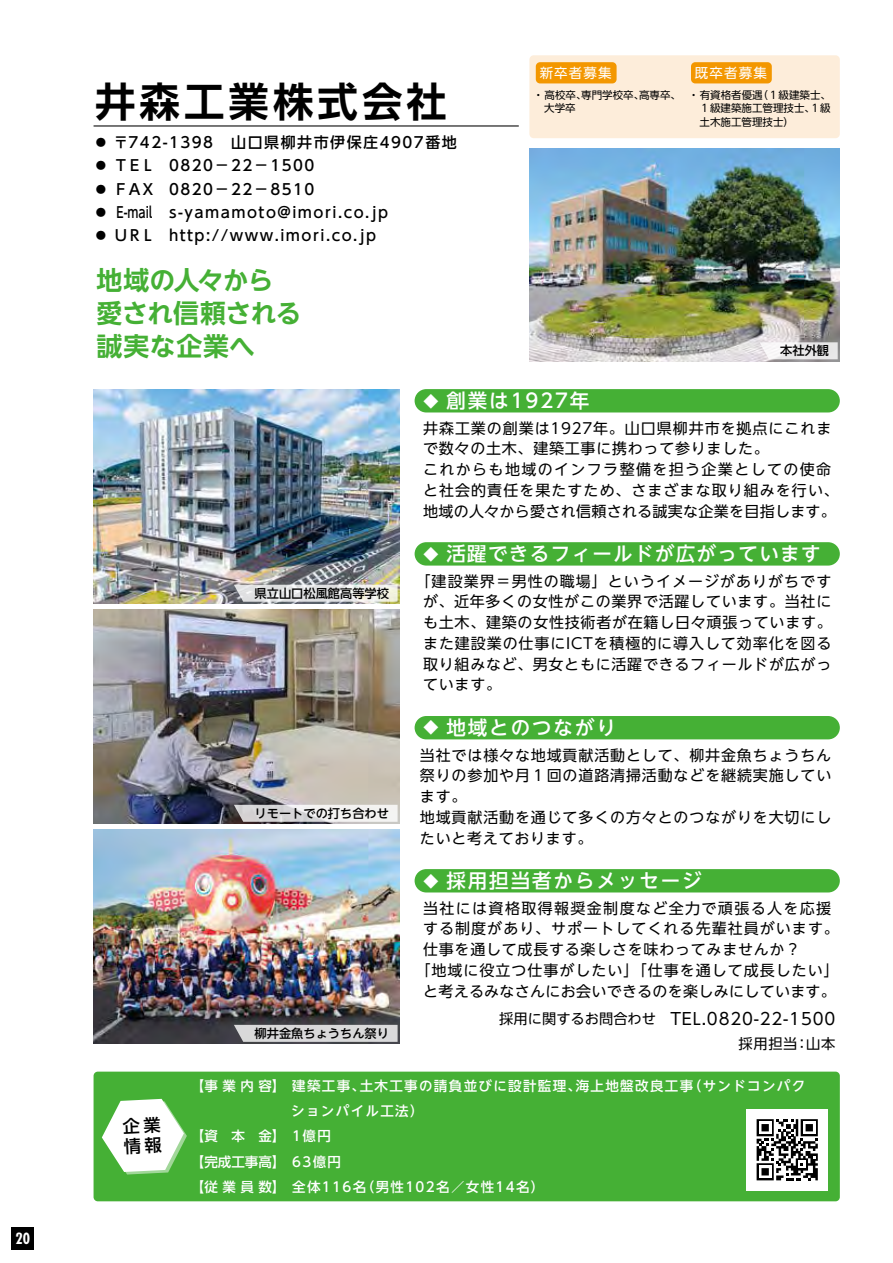
<style>
.page{position:relative;width:893px;height:1263px;background:#fff}
.page>*{position:absolute;margin:0;border:0;box-sizing:border-box;transform-origin:0 0}
.t1{font:700 40.5px "UD Shin Go NT Pro De";letter-spacing:.1em;color:#000}
.t2{font:700 25.8px/33px "UD Shin Go NT Pro De";letter-spacing:-.01em;color:#45b035}
.t3{font:500 19.5px "UD Shin Go NT Pro";letter-spacing:.1em;color:#fff}
.t4{font:500 19.5px "UD Shin Go NT Pro";letter-spacing:.07em;color:#fff}
.t5{font:500 17.25px/20.9px "UD Shin Go NT Pro";color:#000}
.t6{font:16.5px "UD Shin Go NT Pro";letter-spacing:.05em;color:#000}
.t7{font:15px/20.7px "UD Shin Go NT Pro";letter-spacing:.055em;color:#000}
.t8{font:500 15px/23.2px "UD Shin Go NT Pro";letter-spacing:.1em;color:#000}
.t9{font:15px "UD Shin Go NT Pro";letter-spacing:.02em;color:#000}
.t10{font:15px "UD Shin Go NT Pro";letter-spacing:.09em;color:#000}
.t11{font:700 condensed 15px "Futura";color:#fff}
.t12{font:14.25px "UD Shin Go NT Pro";letter-spacing:.05em;color:#000}
.t13{font:500 13.5px "UD Shin Go NT Pro";letter-spacing:.1em;color:#fff}
.t14{font:500 13.5px "UD Shin Go NT Pro";color:#fff}
.t15{font:13.5px "UD Shin Go NT Pro";letter-spacing:.085em;color:#fff}
.t16{font:500 12.15px "UD Shin Go NT Pro";color:#000}
.t17{font:10.5px/13.5px "UD Shin Go NT Pro";color:#000;text-align:justify}
.s1{font-size:15px}
.s2{font-size:14.25px}
</style>
<div class="page">
<img style="left:94px;top:829px;width:306px;height:215px">
<img style="left:94px;top:609px;width:306px;height:215px">
<img style="left:94px;top:389px;width:306px;height:215px">
<img style="left:529px;top:149px;width:311px;height:212px">
<div style="left:529px;top:55px;width:311px;height:83px;background:#fdedda;border-radius:4px"></div>
<div style="left:691px;top:62px;width:81px;height:21px;background:#f39700;border-radius:4px"></div>
<div style="left:536px;top:62px;width:81px;height:21px;background:#f39700;border-radius:4px"></div>
<div style="left:94px;top:1071px;width:746px;height:130px;background:#45b035;border-radius:4px"></div>
<svg style="left:102px;top:1099px;width:85px;height:75px"></svg>
<div style="left:415px;top:389px;width:425px;height:23px;background:#45b035;border-radius:12px"></div>
<div style="left:415px;top:542px;width:425px;height:24px;background:#45b035;border-radius:12px"></div>
<div style="left:415px;top:716px;width:425px;height:23px;background:#45b035;border-radius:12px"></div>
<div style="left:415px;top:869px;width:425px;height:23px;background:#45b035;border-radius:12px"></div>
<hr style="left:94px;top:125px;width:425px;height:1px;background:#000">
<div style="left:746px;top:1109px;width:82px;height:82px;background:#fff"></div>
<svg style="left:757px;top:1119px;width:61px;height:61px"></svg>
<svg style="left:760px;top:342px;width:78px;height:17px"></svg>
<svg style="left:234px;top:585px;width:164px;height:17px"></svg>
<svg style="left:234px;top:805px;width:164px;height:17px"></svg>
<svg style="left:234px;top:1025px;width:164px;height:17px;background:#d3d3d4"></svg>
<div style="left:12px;top:1227px;width:22px;height:22px;background:#000"></div>
<p class="t11" style="left:16px;top:1228px;width:16px">20</p>
<h1 class="t1" style="left:95px;top:69px;width:353px">井森工業株式会社</h1>
<p class="t8" style="left:94px;top:130px;width:365px">◦ 〒742-1398　山口県柳井市伊保庄4907番地◦ ＴＥＬ 0820－22－ 1500<br>◦ ＦＡＸ 0820－22－ 8510<br>◦ E-mail s-yamamoto@imori.co.jp<br>◦ ＵＲＬ http://www.imori.co.jp</p>
<h2 class="t2" style="left:97px;top:263px;width:206px">地域の人々から愛され信頼される誠実な企業へ</h2>
<p class="t15" style="left:540px;top:62px;width:73px">新卒者募集</p>
<p class="t15" style="left:695px;top:62px;width:73px">既卒者募集</p>
<p class="t17" style="left:544px;top:87px;width:138px;text-indent:-11px">・高校卒、専門学校卒、高専卒、大学卒</p>
<p class="t17" style="left:699px;top:87px;width:133px;text-indent:-11px">・有資格者優遇（１級建築士、１級建築施工管理技士、１級土木施工管理技士）</p>
<p class="t16" style="left:768px;top:341px;width:63px">　本社外観</p>
<p class="t5" style="left:122px;top:1115px;width:40px;rotate:-3deg">企業情報</p>
<p class="t16" style="left:242px;top:583px;width:148px">　県立山口松風館高等学校</p>
<p class="t16" style="left:242px;top:803px;width:148px">　リモートでの打ち合わせ</p>
<p class="t16" style="left:242px;top:1023px;width:148px">　柳井金魚ちょうちん祭り</p>
<h3 class="t3" style="left:423px;top:385px;width:168px"><span class="s1">◆</span> 創業は1927年</h3>
<p class="t7" style="left:423px;top:417px;width:417px">井森工業の創業は1927年。山口県柳井市を拠点にこれまで数々の土木、建築工事に携わって参りました。<br>これからも地域のインフラ整備を担う企業としての使命と社会的責任を果たすため、さまざまな取り組みを行い、地域の人々から愛され信頼される誠実な企業を目指します。</p>
<h3 class="t4" style="left:423px;top:538px;width:399px"><span class="s1">◆</span> 活躍できるフィールドが広がっています</h3>
<p class="t7" style="left:423px;top:570px;width:410px;text-align:justify;text-indent:-8px">「建設業界＝男性の職場」というイメージがありがちですが、近年多くの女性がこの業界で活躍しています。当社にも土木、建築の女性技術者が在籍し日々頑張っています。また建設業の仕事にICTを積極的に導入して効率化を図る取り組みなど、男女ともに活躍できるフィールドが広がっています。</p>
<h3 class="t3" style="left:423px;top:712px;width:194px"><span class="s1">◆</span> 地域とのつながり</h3>
<p class="t7" style="left:420px;top:744px;width:413px">当社では様々な地域貢献活動として、柳井金魚ちょうちん祭りの参加や月１回の道路清掃活動などを継続実施しています。<br>地域貢献活動を通じて多くの方々とのつながりを大切にしたいと考えております。</p>
<h3 class="t3" style="left:423px;top:865px;width:280px"><span class="s1">◆</span> 採用担当者からメッセージ</h3>
<p class="t10" style="left:423px;top:896px;width:410px">当社には資格取得報奨金制度など全力で頑張る人を応援</p>
<p class="t7" style="left:423px;top:918px;width:417px">する制度があり、サポートしてくれる先輩社員がいます。</p>
<p class="t7" style="left:423px;top:939px;width:379px">仕事を通して成長する楽しさを味わってみませんか？</p>
<p class="t7" style="left:416px;top:959px;width:425px">「地域に役立つ仕事がしたい」「仕事を通して成長したい」</p>
<p class="t9" style="left:423px;top:979px;width:414px">と考えるみなさんにお会いできるのを楽しみにしています。</p>
<p class="t6" style="left:499px;top:1005px;width:337px"><span class="s2">採用に関するお問合わせ　</span>TEL.0820-22-1500</p>
<p class="t12" style="left:738px;top:1032px;width:98px">採用担当：山本</p>
<p class="t13" style="left:191px;top:1074px;width:616px">【事業内容】　建築工事、土木工事の請負並びに設計監理、海上地盤改良工事（サンドコンパク</p>
<p class="t13" style="left:291px;top:1100px;width:134px">ションパイル工法）</p>
<p class="t13" style="left:191px;top:1125px;width:141px">【資　本　金】　1億円</p>
<p class="t14" style="left:191px;top:1151px;width:152px">【完成工事高】　63億円</p>
<p class="t13" style="left:191px;top:1176px;width:355px">【従業員数】　全体116名（男性102名／女性14名）</p>
</div>
